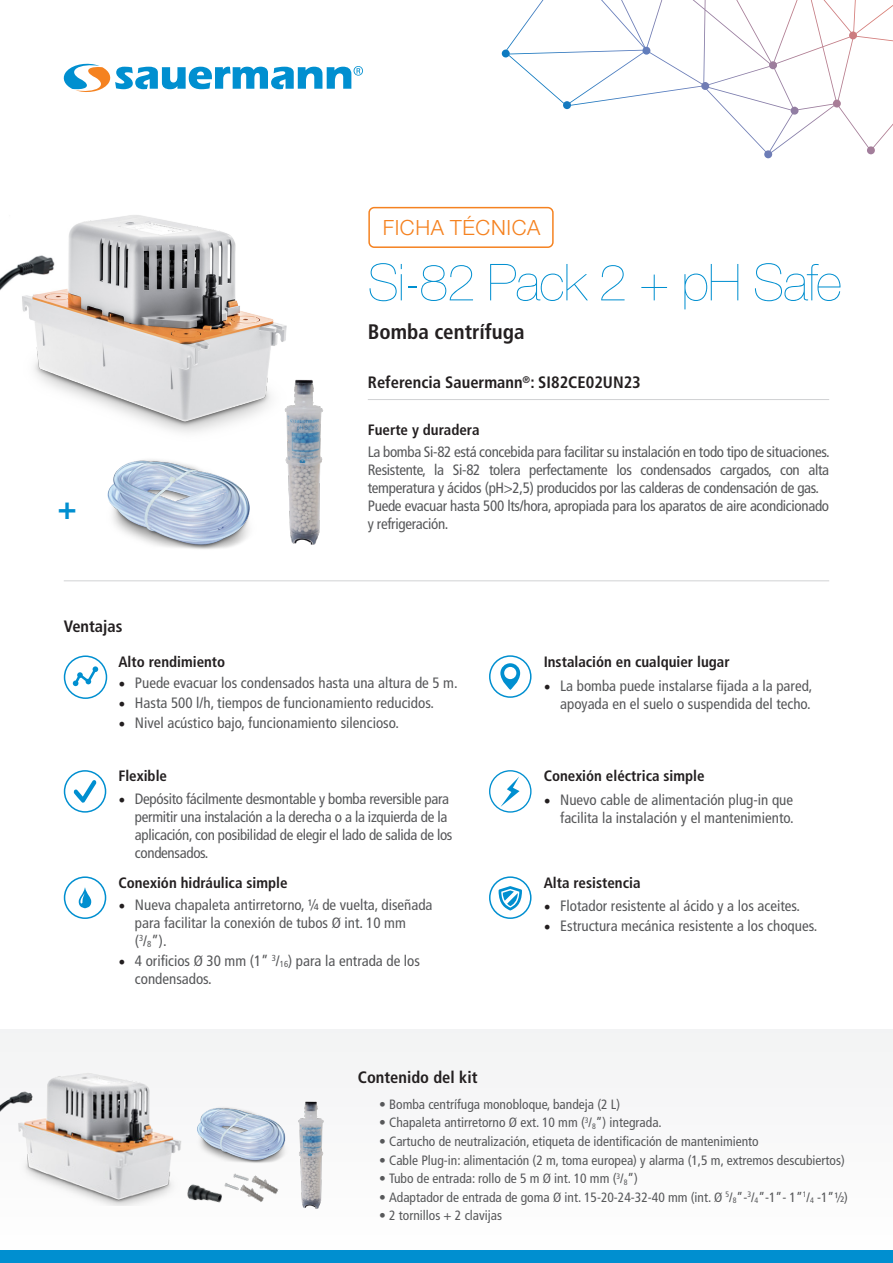
<style>
.page{position:relative;width:893px;height:1263px;background:#fff}
.page>*{position:absolute;margin:0;border:0;box-sizing:border-box;transform-origin:0 0}
.t1{font:200 51px "Helvetica Neue LT Std";letter-spacing:-.02em;color:#008fd0}
.t2{font:900 condensed 32.4px "Frutiger LT Std";color:#008fd0}
.t3{font:700 condensed 21px "Frutiger LT Std";color:#231f20}
.t4{font:300 21px "Helvetica Neue LT Std";letter-spacing:.03em;color:#f58220}
.t5{font:700 condensed 16.5px "Frutiger LT Std";color:#231f20}
.t6{font:condensed 15px/18px "Frutiger LT Std";color:#57585a;text-align:right}
.t7{font:condensed 15px/18px "Frutiger LT Std";letter-spacing:-.02em;color:#57585a}
.t8{font:700 condensed 15px "Frutiger LT Std";color:#231f20}
.t9{font:condensed 13.5px "Frutiger LT Std";color:#57585a}
.s1{font-family:"Minion Pro";font-stretch:normal;font-size:18px;color:#231f20}
.s2{font-size:8.7px}
</style>
<div class="page">
<div style="left:0;top:1029px;width:893px;height:234px;background:#f8f8f9"></div>
<svg style="left:64px;top:64px;width:299px;height:28px"></svg>
<div style="left:0;top:1251px;width:893px;height:12px;background:#008fd0"></div>
<hr style="left:64px;top:580px;width:765px;height:1px;background:#d1d2d4">
<hr style="left:368px;top:399px;width:461px;height:1px;background:#d1d2d4">
<div style="left:368px;top:207px;width:186px;height:41px;border:2px solid #f58220;border-radius:5px"></div>
<svg style="left:502px;top:0;width:391px;height:158px"></svg>
<div style="left:489px;top:770px;width:42px;height:43px;border:1px solid #008fd0;border-radius:50%"></div>
<svg style="left:500px;top:777px;width:19px;height:30px"></svg>
<div style="left:64px;top:655px;width:43px;height:44px;border:2px solid #008fd0;border-radius:50%"></div>
<svg style="left:73px;top:666px;width:25px;height:20px"></svg>
<div style="left:489px;top:655px;width:42px;height:43px;border:2px solid #008fd0;border-radius:50%"></div>
<svg style="left:500px;top:663px;width:20px;height:27px"></svg>
<div style="left:489px;top:876px;width:42px;height:43px;border:2px solid #008fd0;border-radius:50%"></div>
<svg style="left:499px;top:886px;width:23px;height:24px"></svg>
<div style="left:64px;top:876px;width:42px;height:43px;border:2px solid #008fd0;border-radius:50%"></div>
<svg style="left:79px;top:887px;width:12px;height:21px"></svg>
<div style="left:64px;top:770px;width:42px;height:43px;border:2px solid #008fd0;border-radius:50%"></div>
<svg style="left:74px;top:780px;width:23px;height:23px"></svg>
<img style="left:0;top:215px;width:287px;height:218px">
<img style="left:107px;top:459px;width:143px;height:90px">
<img style="left:278px;top:371px;width:45px;height:174px">
<img style="left:298px;top:1101px;width:26px;height:108px">
<img style="left:0;top:1073px;width:181px;height:133px">
<img style="left:197px;top:1107px;width:89px;height:49px">
<img style="left:216px;top:1147px;width:70px;height:55px">
<img style="left:176px;top:1169px;width:60px;height:37px">
<p class="t4" style="left:383px;top:215px;width:159px">FICHA TÉCNICA</p>
<p class="t2" style="left:57px;top:489px;width:21px">+</p>
<p class="t5" style="left:64px;top:616px;width:60px">Ventajas</p>
<p class="t1" style="left:368px;top:253px;width:475px">Si-82 Pack 2 + pH Safe</p>
<p class="t3" style="left:368px;top:319px;width:158px">Bomba centrífuga</p>
<p class="t5" style="left:368px;top:373px;width:274px">Referencia Sauermann<sup>®</sup>: SI82CE02UN23</p>
<p class="t8" style="left:368px;top:421px;width:113px">Fuerte y duradera</p>
<p class="t7" style="left:368px;top:443px;width:463px">La bomba Si-82 está concebida para facilitar su instalación en todo tipo de situaciones.</p>
<p class="t7" style="left:368px;top:461px;width:463px">Resistente, la Si-82 tolera perfectamente los condensados cargados, con alta temperatura y ácidos (pH&gt;2,5) producidos por las calderas de condensación de gas.</p>
<p class="t7" style="left:368px;top:497px;width:463px">Puede evacuar hasta 500 lts/hora, apropiada para los aparatos de aire acondicionado y refrigeración.</p>
<p class="t8" style="left:118px;top:652px;width:108px">Alto rendimiento</p>
<p class="t6" style="left:118px;top:674px;width:341px"><span class="s1">•</span> Puede evacuar los condensados hasta una altura de 5 m.</p>
<p class="t6" style="left:118px;top:694px;width:317px"><span class="s1">•</span> Hasta 500 l/h, tiempos de funcionamiento reducidos.</p>
<p class="t6" style="left:118px;top:714px;width:282px"><span class="s1">•</span> Nivel acústico bajo, funcionamiento silencioso.</p>
<p class="t8" style="left:118px;top:767px;width:50px">Flexible</p>
<p class="t7" style="left:135px;top:790px;width:319px;text-indent:-16px"><span class="s1">•</span> Depósito fácilmente desmontable y bomba reversible para permitir una instalación a la derecha o a la izquierda de la aplicación, con posibilidad de elegir el lado de salida de los condensados.</p>
<p class="t8" style="left:118px;top:873px;width:171px">Conexión hidráulica simple</p>
<p class="t6" style="left:135px;top:896px;width:299px;text-align:left;text-indent:-16px"><span class="s1">•</span> Nueva chapaleta antirretorno, ¼ de vuelta, diseñada para facilitar la conexión de tubos Ø int. 10 mm (<sup>3</sup>/<span class="s2">8</span>”).</p>
<p class="t6" style="left:135px;top:952px;width:287px;text-align:left;text-indent:-16px"><span class="s1">•</span> 4 orificios Ø 30 mm (1” <sup>3</sup>/<span class="s2">16</span>) para la entrada de los condensados.</p>
<p class="t5" style="left:358px;top:1067px;width:121px">Contenido del kit</p>
<p class="t8" style="left:544px;top:653px;width:187px">Instalación en cualquier lugar</p>
<p class="t6" style="left:544px;top:676px;width:270px"><span class="s1">•</span> La bomba puede instalarse fijada a la pared, apoyada en el suelo o suspendida del techo.</p>
<p class="t8" style="left:544px;top:767px;width:162px">Conexión eléctrica simple</p>
<p class="t6" style="left:544px;top:791px;width:252px"><span class="s1">•</span> Nuevo cable de alimentación plug-in que facilita la instalación y el mantenimiento.</p>
<p class="t8" style="left:544px;top:873px;width:98px">Alta resistencia</p>
<p class="t6" style="left:544px;top:897px;width:258px"><span class="s1">•</span> Flotador resistente al ácido y a los aceites.</p>
<p class="t6" style="left:544px;top:917px;width:275px"><span class="s1">•</span> Estructura mecánica resistente a los choques.</p>
<p class="t9" style="left:379px;top:1096px;width:242px">• Bomba centrífuga monobloque, bandeja (2 L)</p>
<p class="t9" style="left:379px;top:1115px;width:284px">• Chapaleta antirretorno Ø ext. 10 mm (<sup>3</sup>/<sub>8</sub>”) integrada.</p>
<p class="t9" style="left:379px;top:1133px;width:381px">• Cartucho de neutralización, etiqueta de identificación de mantenimiento</p>
<p class="t9" style="left:379px;top:1152px;width:467px">• Cable Plug-in: alimentación (2 m, toma europea) y alarma (1,5 m, extremos descubiertos)</p>
<p class="t9" style="left:379px;top:1171px;width:260px">• Tubo de entrada: rollo de 5 m Ø int. 10 mm (<sup>3</sup>/<sub>8</sub>”)</p>
<p class="t9" style="left:379px;top:1189px;width:470px">• Adaptador de entrada de goma Ø int. 15-20-24-32-40 mm (int. Ø <sup>5</sup>/<sub>8</sub>”-<sup>3</sup>/<sub>4</sub>”-1”- 1”<sup>1</sup>/<sub>4</sub> -1”½)</p>
<p class="t9" style="left:379px;top:1208px;width:124px">• 2 tornillos + 2 clavijas</p>
</div>
